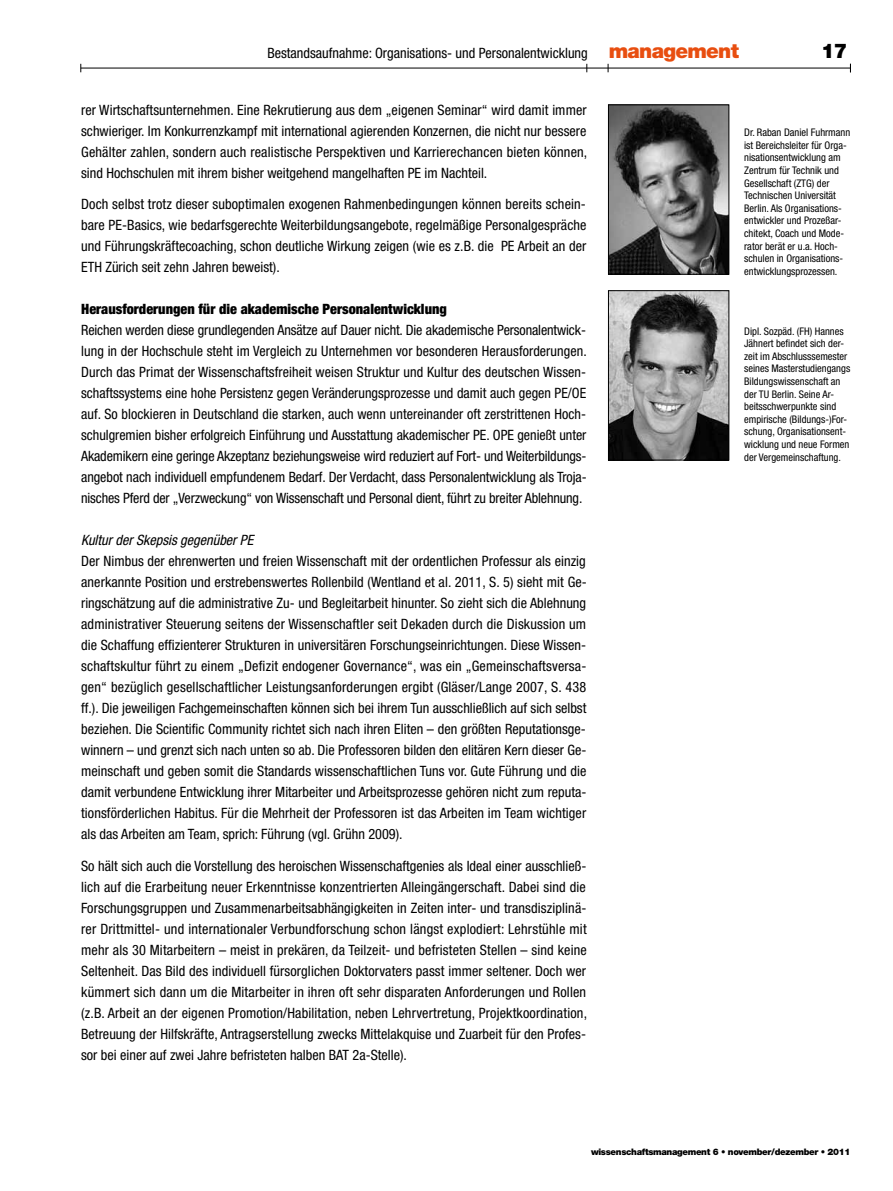
<style>
.page{position:relative;width:893px;height:1191px;background:#fff}
.page>*{position:absolute;margin:0;border:0;box-sizing:border-box;transform-origin:0 0}
.t1{font:900 20.25px "Helvetica Neue";color:#000}
.t2{font:condensed 14.25px/21px "Helvetica Neue";color:#000;text-align:justify}
.t3{font:900 condensed 14.25px "Helvetica Neue";color:#000}
.t4{font:italic condensed 14.25px "Helvetica Neue";color:#000}
.t5{font:condensed 10.5px/12.6px "Helvetica Neue";color:#000}
.t6{font:900 9px "Helvetica Neue";letter-spacing:-.035em;color:#000}
.s1{font-weight:900;font-stretch:normal;font-size:20.25px;color:#e84e10}
</style>
<div class="page">
<hr style="left:81px;top:68px;width:769px;height:1px;background:#000">
<img style="left:610px;top:106px;width:117px;height:167px">
<div style="left:608px;top:104px;width:121px;height:171px;border:1px solid #000"></div>
<img style="left:610px;top:292px;width:117px;height:166px">
<div style="left:608px;top:290px;width:121px;height:170px;border:1px solid #000"></div>
<p class="t2" style="left:267px;top:42px;width:473px">Bestandsaufnahme: Organisations- und Personalentwicklung <span class="s1">management</span></p>
<h1 class="t1" style="left:821px;top:39px;width:28px">17</h1>
<p class="t2" style="left:81px;top:99px;width:508px">rer Wirtschaftsunternehmen. Eine Rekrutierung aus dem „eigenen Seminar“ wird damit immer schwieriger. Im Konkurrenzkampf mit international agierenden Konzernen, die nicht nur bessere Gehälter zahlen, sondern auch realistische Perspektiven und Karrierechancen bieten können, sind Hochschulen mit ihrem bisher weitgehend mangelhaften PE im Nachteil.</p>
<p class="t2" style="left:81px;top:193px;width:507px">Doch selbst trotz dieser suboptimalen exogenen Rahmenbedingungen können bereits schein&shy;bare PE-Basics, wie bedarfsgerechte Weiterbildungsangebote, regelmäßige Personalgespräche und Führungskräftecoaching, schon deutliche Wirkung zeigen (wie es z.B. die PE Arbeit an der ETH Zürich seit zehn Jahren beweist).</p>
<p class="t3" style="left:81px;top:300px;width:367px">Herausforderungen für die akademische Personalentwicklung</p>
<p class="t2" style="left:81px;top:319px;width:507px">Reichen werden diese grundlegenden Ansätze auf Dauer nicht. Die akademische Personalentwick&shy;lung in der Hochschule steht im Vergleich zu Unternehmen vor besonderen Herausforderungen.<br>Durch das Primat der Wissenschaftsfreiheit weisen Struktur und Kultur des deutschen Wissen&shy;schaftssystems eine hohe Persistenz gegen Veränderungsprozesse und damit auch gegen PE/OE auf. So blockieren in Deutschland die starken, auch wenn untereinander oft zerstrittenen Hoch&shy;schulgremien bisher erfolgreich Einführung und Ausstattung akademischer PE. OPE genießt unter Akademikern eine geringe Akzeptanz beziehungsweise wird reduziert auf Fort- und Weiterbildungs&shy;angebot nach individuell empfundenem Bedarf. Der Verdacht, dass Personalentwicklung als Troja&shy;nisches Pferd der „Verzweckung“ von Wissenschaft und Personal dient, führt zu breiter Ablehnung.</p>
<p class="t4" style="left:81px;top:532px;width:174px">Kultur der Skepsis gegenüber PE</p>
<p class="t2" style="left:81px;top:550px;width:507px">Der Nimbus der ehrenwerten und freien Wissenschaft mit der ordentlichen Professur als einzig anerkannte Position und erstrebenswertes Rollenbild (Wentland et al. 2011, S. 5) sieht mit Ge&shy;ringschätzung auf die administrative Zu- und Begleitarbeit hinunter. So zieht sich die Ablehnung administrativer Steuerung seitens der Wissenschaftler seit Dekaden durch die Diskussion um die Schaffung effizienterer Strukturen in universitären Forschungseinrichtungen. Diese Wissen&shy;schaftskultur führt zu einem „Defizit endogener Governance“, was ein „Gemeinschaftsversa&shy;gen“ bezüglich gesellschaftlicher Leistungsanforderungen ergibt (Gläser/Lange 2007, S. 438 ff.). Die jeweiligen Fachgemeinschaften können sich bei ihrem Tun ausschließlich auf sich selbst beziehen. Die Scientific Community richtet sich nach ihren Eliten – den größten Reputationsge&shy;winnern – und grenzt sich nach unten so ab. Die Professoren bilden den elitären Kern dieser Ge&shy;meinschaft und geben somit die Standards wissenschaftlichen Tuns vor. Gute Führung und die damit verbundene Entwicklung ihrer Mitarbeiter und Arbeitsprozesse gehören nicht zum reputa&shy;tionsförderlichen Habitus. Für die Mehrheit der Professoren ist das Arbeiten im Team wichtiger als das Arbeiten am Team, sprich: Führung (vgl. Grühn 2009).</p>
<p class="t2" style="left:81px;top:855px;width:507px">So hält sich auch die Vorstellung des heroischen Wissenschaftgenies als Ideal einer ausschließ&shy;lich auf die Erarbeitung neuer Erkenntnisse konzentrierten Alleingängerschaft. Dabei sind die Forschungsgruppen und Zusammenarbeitsabhängigkeiten in Zeiten inter- und transdisziplinä&shy;rer Drittmittel- und internationaler Verbundforschung schon längst explodiert: Lehrstühle mit mehr als 30 Mitarbeitern – meist in prekären, da Teilzeit- und befristeten Stellen – sind keine Seltenheit. Das Bild des individuell fürsorglichen Doktorvaters passt immer seltener. Doch wer kümmert sich dann um die Mitarbeiter in ihren oft sehr disparaten Anforderungen und Rollen (z.B. Arbeit an der eigenen Promotion/Habilitation, neben Lehrvertretung, Projektkoordination, Betreuung der Hilfskräfte, Antragserstellung zwecks Mittelakquise und Zuarbeit für den Profes&shy;sor bei einer auf zwei Jahre befristeten halben BAT 2a-Stelle).</p>
<p class="t5" style="left:744px;top:126px;width:108px">Dr. Raban Daniel Fuhrmann ist Bereichsleiter für Orga&shy;nisationsentwicklung am<br>Zentrum für Technik und<br>Gesellschaft (ZTG) der<br>Technischen Universität<br>Berlin. Als Organisations&shy;entwickler und Prozeßar&shy;chitekt, Coach und Mode&shy;rator berät er u.a. Hoch&shy;schulen in Organisations&shy;entwicklungsprozessen.</p>
<p class="t5" style="left:744px;top:324px;width:108px">Dipl. Sozpäd. (FH) Hannes<br>Jähnert befindet sich der&shy;zeit im Abschlusssemester seines Masterstudiengangs<br>Bildungswissenschaft an der TU Berlin. Seine Ar&shy;beitsschwerpunkte sind empirische (Bildungs-)For&shy;schung, Organisationsent&shy;wicklung und neue Formen der Vergemeinschaftung.</p>
<p class="t6" style="left:591px;top:1146px;width:261px">wissenschaftsmanagement 6 • november/dezember • 2011</p>
</div>
